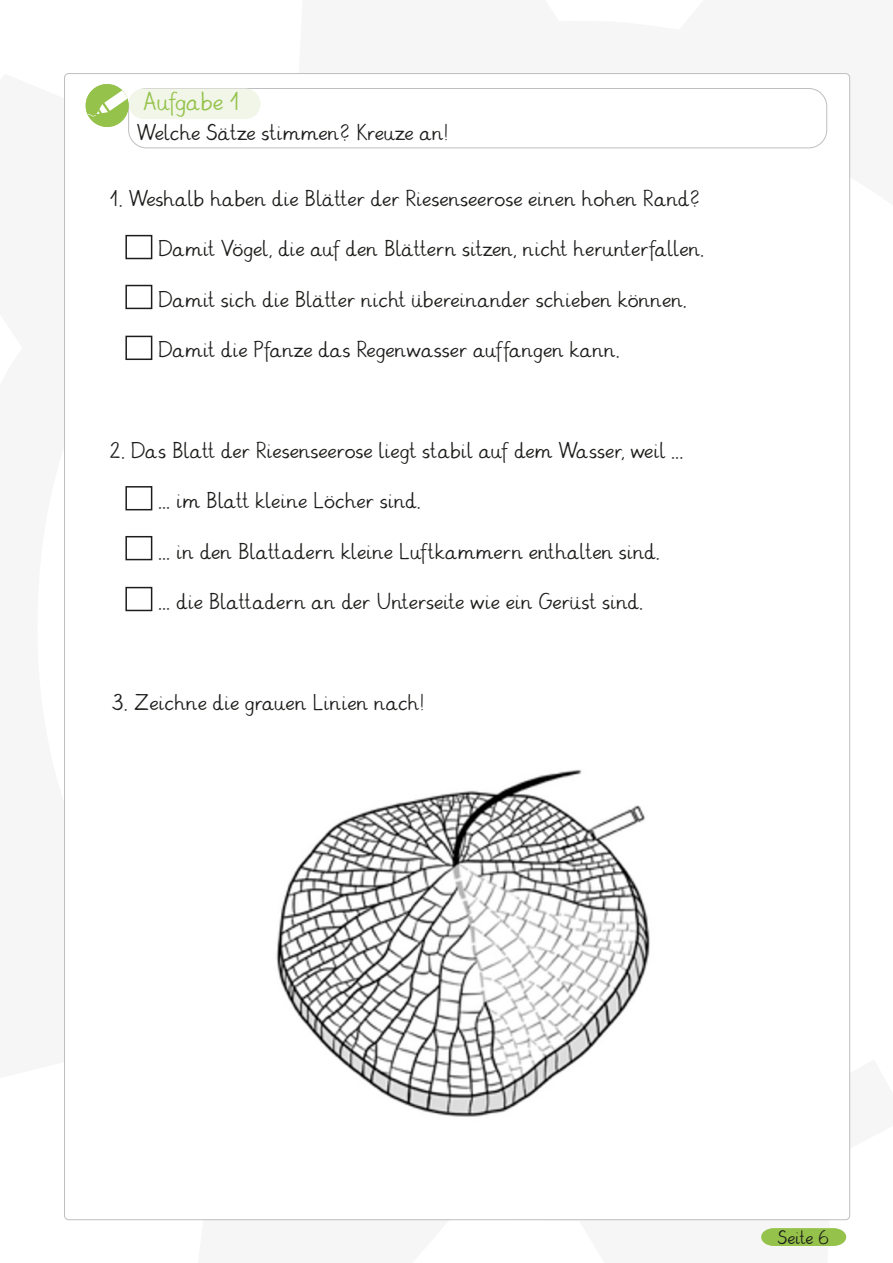
<style>
.page{position:relative;width:893px;height:1263px;background:#fff}
.page>*{position:absolute;margin:0;border:0;box-sizing:border-box;transform-origin:0 0}
.t1{font:24px "Grundschrift";color:#95c24a}
.t2{font:21px "Grundschrift";color:#1d1d1b}
.t3{font:18px "Grundschrift";letter-spacing:-.005em;color:#1d1d1b}
</style>
<div class="page">
<div style="left:125px;top:235px;width:27px;height:24px;border:2px solid #1d1d1b"></div>
<div style="left:125px;top:285px;width:27px;height:24px;border:2px solid #1d1d1b"></div>
<div style="left:125px;top:336px;width:27px;height:24px;border:2px solid #1d1d1b"></div>
<div style="left:125px;top:486px;width:27px;height:24px;border:2px solid #1d1d1b"></div>
<div style="left:125px;top:536px;width:27px;height:24px;border:2px solid #1d1d1b"></div>
<div style="left:125px;top:587px;width:27px;height:24px;border:2px solid #1d1d1b"></div>
<svg style="left:761px;top:1228px;width:85px;height:18px;background:#9cc556"></svg>
<div style="left:128px;top:88px;width:699px;height:60px;border:1px solid #bebebe;border-radius:18px"></div>
<div style="left:129px;top:88px;width:131px;height:31px;background:#f1f6e8;border-radius:15px"></div>
<svg style="left:86px;top:84px;width:43px;height:43px"></svg>
<img style="left:276px;top:769px;width:374px;height:348px">
<p class="t1" style="left:144px;top:89px;width:98px">Aufgabe 1</p>
<p class="t2" style="left:137px;top:121px;width:313px">Welche Sätze stimmen? Kreuze an!</p>
<p class="t2" style="left:110px;top:187px;width:592px">1. Weshalb haben die Blätter der Riesenseerose einen hohen Rand?</p>
<p class="t2" style="left:158px;top:238px;width:548px">Damit Vögel, die auf den Blättern sitzen, nicht herunterfallen.</p>
<p class="t2" style="left:158px;top:288px;width:530px">Damit sich die Blätter nicht übereinander schieben können.</p>
<p class="t2" style="left:158px;top:339px;width:463px">Damit die Pfanze das Regenwasser auffangen kann.</p>
<p class="t2" style="left:110px;top:439px;width:575px">2. Das Blatt der Riesenseerose liegt stabil auf dem Wasser, weil ...</p>
<p class="t2" style="left:158px;top:490px;width:264px">... im Blatt kleine Löcher sind.</p>
<p class="t2" style="left:158px;top:540px;width:503px">... in den Blattadern kleine Luftkammern enthalten sind.</p>
<p class="t2" style="left:158px;top:591px;width:486px">... die Blattadern an der Unterseite wie ein Gerüst sind.</p>
<p class="t2" style="left:111px;top:691px;width:314px">3. Zeichne die grauen Linien nach!</p>
<p class="t3" style="left:777px;top:1228px;width:53px">Seite 6</p>
</div>
